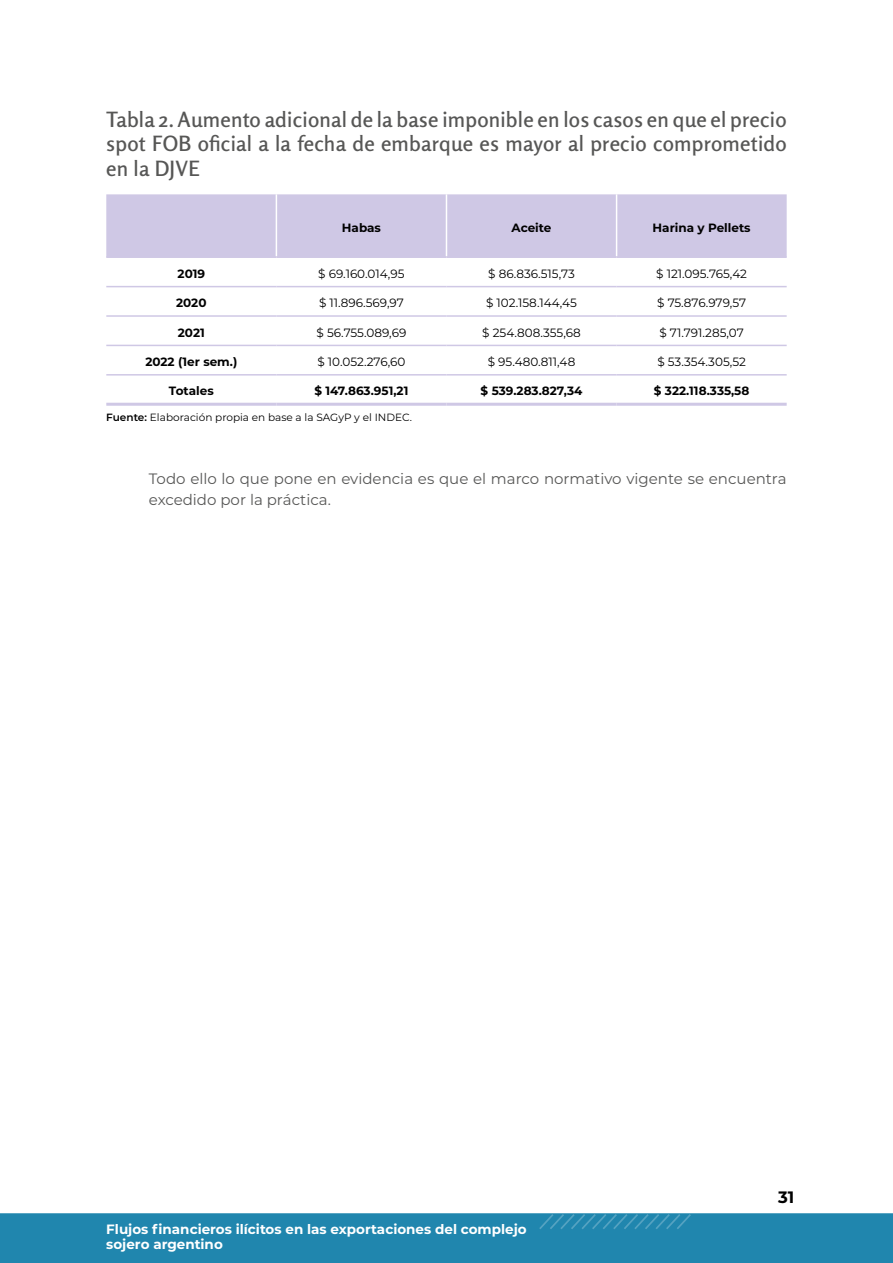
<style>
.page{position:relative;width:893px;height:1263px;background:#fff}
.page>*{position:absolute;margin:0;border:0;box-sizing:border-box;transform-origin:0 0}
.Titulo_cuadro_grafic{font:600 21px/24.2px "Rosario";letter-spacing:.01em;color:#575756;text-align:justify}
.t1{font:700 16.5px "Montserrat";color:#000}
.Cuerpo_del_texto{font:15px/21px "Montserrat";color:#575756}
.t2{font:700 13.5px/15.6px "Montserrat";color:#fff}
.t3{font:12px "Montserrat";color:#000}
.t4{font:700 12px "Montserrat";color:#000}
.Fuente{font:10.5px "Montserrat";color:#000}
.s1{font-weight:600}
</style>
<div class="page">
<div style="left:0;top:1213px;width:893px;height:50px;background:#2086ae"></div>
<div style="left:106px;top:194px;width:681px;height:62px;background:#cfc8e5"></div>
<hr style="left:276px;top:194px;width:1px;height:62px;background:#fff">
<hr style="left:446px;top:194px;width:1px;height:62px;background:#fff">
<hr style="left:616px;top:194px;width:1px;height:62px;background:#fff">
<hr style="left:106px;top:256px;width:170px;height:2px;background:#cfc8e5">
<hr style="left:276px;top:256px;width:170px;height:2px;background:#cfc8e5">
<hr style="left:446px;top:256px;width:171px;height:2px;background:#cfc8e5">
<hr style="left:617px;top:256px;width:170px;height:2px;background:#cfc8e5">
<hr style="left:106px;top:286px;width:170px;height:1px;background:#cfc8e5">
<hr style="left:276px;top:286px;width:170px;height:1px;background:#cfc8e5">
<hr style="left:446px;top:286px;width:171px;height:1px;background:#cfc8e5">
<hr style="left:617px;top:286px;width:170px;height:1px;background:#cfc8e5">
<hr style="left:106px;top:315px;width:170px;height:2px;background:#cfc8e5">
<hr style="left:276px;top:315px;width:170px;height:2px;background:#cfc8e5">
<hr style="left:446px;top:315px;width:171px;height:2px;background:#cfc8e5">
<hr style="left:617px;top:315px;width:170px;height:2px;background:#cfc8e5">
<hr style="left:106px;top:345px;width:170px;height:1px;background:#cfc8e5">
<hr style="left:276px;top:345px;width:170px;height:1px;background:#cfc8e5">
<hr style="left:446px;top:345px;width:171px;height:1px;background:#cfc8e5">
<hr style="left:617px;top:345px;width:170px;height:1px;background:#cfc8e5">
<hr style="left:106px;top:374px;width:170px;height:2px;background:#cfc8e5">
<hr style="left:276px;top:374px;width:170px;height:2px;background:#cfc8e5">
<hr style="left:446px;top:374px;width:171px;height:2px;background:#cfc8e5">
<hr style="left:617px;top:374px;width:170px;height:2px;background:#cfc8e5">
<hr style="left:106px;top:403px;width:170px;height:3px;background:#cfc8e5">
<hr style="left:276px;top:403px;width:170px;height:3px;background:#cfc8e5">
<hr style="left:446px;top:403px;width:171px;height:3px;background:#cfc8e5">
<hr style="left:617px;top:403px;width:170px;height:3px;background:#cfc8e5">
<p class="Titulo_cuadro_grafic" style="left:106px;top:106px;width:682px">Tabla 2. Aumento adicional de la base imponible en los casos en que el precio spot FOB oficial a la fecha de embarque es mayor al precio comprometido en la DJVE</p>
<p class="t4" style="left:342px;top:219px;width:41px">Habas</p>
<p class="t4" style="left:512px;top:219px;width:41px">Aceite</p>
<p class="t4" style="left:653px;top:219px;width:100px">Harina y Pellets</p>
<p class="t4" style="left:178px;top:265px;width:29px">2019</p>
<p class="t3" style="left:318px;top:265px;width:88px">$ 69.160.014,95</p>
<p class="t3" style="left:488px;top:265px;width:88px">$ 86.836.515,73</p>
<p class="t3" style="left:656px;top:265px;width:92px">$ 121.095.765,42</p>
<p class="t4" style="left:176px;top:294px;width:32px">2020</p>
<p class="t3" style="left:319px;top:295px;width:86px">$ 11.896.569,97</p>
<p class="t3" style="left:486px;top:295px;width:92px">$ 102.158.144,45</p>
<p class="t3" style="left:657px;top:295px;width:90px">$ 75.876.979,57</p>
<p class="t4" style="left:178px;top:324px;width:28px">2021</p>
<p class="t3" style="left:317px;top:324px;width:91px">$ 56.755.089,69</p>
<p class="t3" style="left:482px;top:324px;width:100px">$ 254.808.355,68</p>
<p class="t3" style="left:659px;top:324px;width:86px">$ 71.791.285,07</p>
<p class="t4" style="left:145px;top:353px;width:93px">2022 (1er sem.)</p>
<p class="t3" style="left:317px;top:353px;width:90px">$ 10.052.276,60</p>
<p class="t3" style="left:488px;top:353px;width:89px">$ 95.480.811,48</p>
<p class="t3" style="left:657px;top:353px;width:90px">$ 53.354.305,52</p>
<p class="t4" style="left:169px;top:382px;width:46px">Totales</p>
<p class="t4" style="left:314px;top:382px;width:95px">$ 147.863.951,21</p>
<p class="t4" style="left:481px;top:382px;width:103px">$ 539.283.827,34</p>
<p class="t4" style="left:654px;top:382px;width:97px">$ 322.118.335,58</p>
<p class="Fuente" style="left:106px;top:410px;width:307px"><span class="s1">Fuente:</span> Elaboración propia en base a la SAGyP y el INDEC.</p>
<p class="Cuerpo_del_texto" style="left:149px;top:468px;width:639px">Todo ello lo que pone en evidencia es que el marco normativo vigente se encuentra excedido por la práctica.</p>
<p class="t2" style="left:106px;top:1220px;width:422px">Flujos financieros ilícitos en las exportaciones del complejo sojero argentino</p>
<h2 class="t1" style="left:778px;top:1185px;width:18px">31</h2>
</div>
